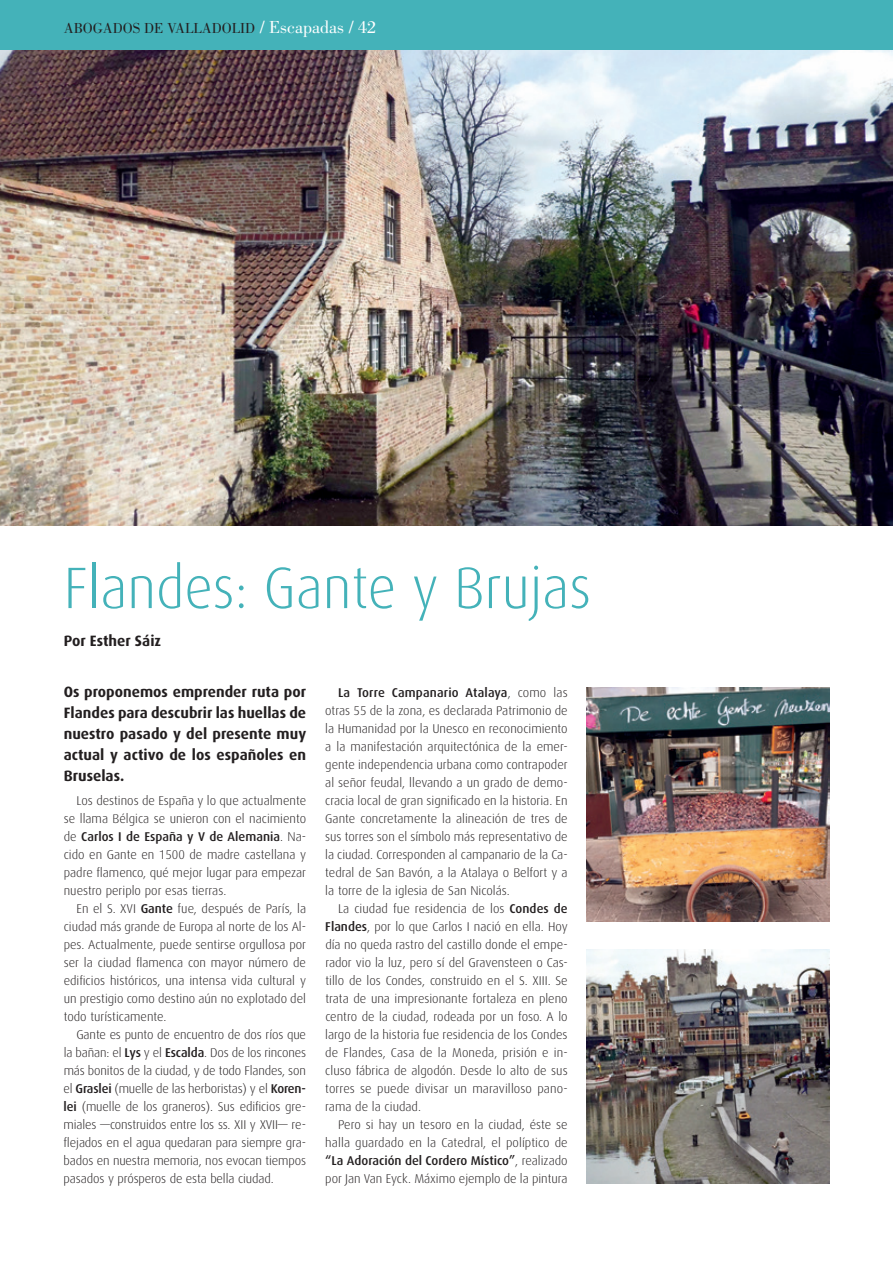
<style>
.page{position:relative;width:893px;height:1263px;background:#fff}
.page>*{position:absolute;margin:0;border:0;box-sizing:border-box;transform-origin:0 0}
.t1{font:300 58.5px "Dax";color:#44b2b9;scale:.96 1}
.t2{font:700 15px/21px "Dax";color:#231f20;text-align:justify}
.t3{font:15px "Bodoni Std";color:#231f20}
.t4{font:300 12.75px/18px "Dax";color:#231f20;text-align:justify}
.s1{font-size:18px;color:#fff}
.s2{font-weight:500}
</style>
<div class="page">
<img style="left:0;top:50px;width:893px;height:475px">
<div style="left:0;top:0;width:893px;height:50px;background:#44b2b9"></div>
<img style="left:587px;top:687px;width:242px;height:234px">
<img style="left:587px;top:949px;width:242px;height:234px">
<p class="t3" style="left:64px;top:19px;width:314px">ABOGADOS DE VALLADOLID <span class="s1">/ Escapadas / 42</span></p>
<h1 class="t1" style="left:64px;top:556px;width:551px">Flandes: Gante y Brujas</h1>
<p class="t2" style="left:64px;top:630px;width:99px">Por Esther Sáiz</p>
<p class="t2" style="left:64px;top:681px;width:244px">Os proponemos emprender ruta por Flandes para descubrir las huellas de nuestro pasado y del presente muy actual y activo de los españoles en Bruselas.</p>
<p class="t4" style="left:64px;top:792px;width:244px;text-indent:13px">Los destinos de España y lo que actualmente se llama Bélgica se unieron con el nacimiento de <span class="s2">Carlos I de España y V de Alemania</span>. Na&shy;cido en Gante en 1500 de madre castellana y padre flamenco, qué mejor lugar para empezar nuestro periplo por esas tierras.</p>
<p class="t4" style="left:64px;top:900px;width:244px;text-indent:13px">En el S. XVI <span class="s2">Gante</span> fue, después de París, la ciudad más grande de Europa al norte de los Al&shy;pes. Actualmente, puede sentirse orgullosa por ser la ciudad flamenca con mayor número de edificios históricos, una intensa vida cultural y un prestigio como destino aún no explotado del todo turísticamente.</p>
<p class="t4" style="left:64px;top:1026px;width:244px;text-indent:13px">Gante es punto de encuentro de dos ríos que la bañan: el <span class="s2">Lys</span> y el <span class="s2">Escalda</span>. Dos de los rincones más bonitos de la ciudad, y de todo Flandes, son el <span class="s2">Graslei</span> (muelle de las herboristas) y el <span class="s2">Koren&shy;lei</span> (muelle de los graneros). Sus edificios gre&shy;miales —construidos entre los ss. XII y XVII— re&shy;flejados en el agua quedaran para siempre gra&shy;bados en nuestra memoria, nos evocan tiempos pasados y prósperos de esta bella ciudad.</p>
<p class="t4" style="left:325px;top:684px;width:244px;text-indent:13px"><span class="s2">La Torre Campanario Atalaya</span>, como las otras 55 de la zona, es declarada Patrimonio de la Humanidad por la Unesco en reconocimiento a la manifestación arquitectónica de la emer&shy;gente independencia urbana como contrapoder al señor feudal, llevando a un grado de demo&shy;cracia local de gran significado en la historia. En Gante concretamente la alineación de tres de sus torres son el símbolo más representativo de la ciudad. Corresponden al campanario de la Ca&shy;tedral de San Bavón, a la Atalaya o Belfort y a la torre de la iglesia de San Nicolás.</p>
<p class="t4" style="left:325px;top:900px;width:244px;text-indent:13px">La ciudad fue residencia de los <span class="s2">Condes de Flandes</span>, por lo que Carlos I nació en ella. Hoy día no queda rastro del castillo donde el empe&shy;rador vio la luz, pero sí del Gravensteen o Cas&shy;tillo de los Condes, construido en el S. XIII. Se trata de una impresionante fortaleza en pleno centro de la ciudad, rodeada por un foso. A lo largo de la historia fue residencia de los Condes de Flandes, Casa de la Moneda, prisión e in&shy;cluso fábrica de algodón. Desde lo alto de sus torres se puede divisar un maravilloso pano&shy;rama de la ciudad.</p>
<p class="t4" style="left:325px;top:1116px;width:244px;text-indent:13px">Pero si hay un tesoro en la ciudad, éste se halla guardado en la Catedral, el políptico de <span class="s2">“La Adoración del Cordero Místico”</span>, realizado por Jan Van Eyck. Máximo ejemplo de la pintura</p>
</div>
